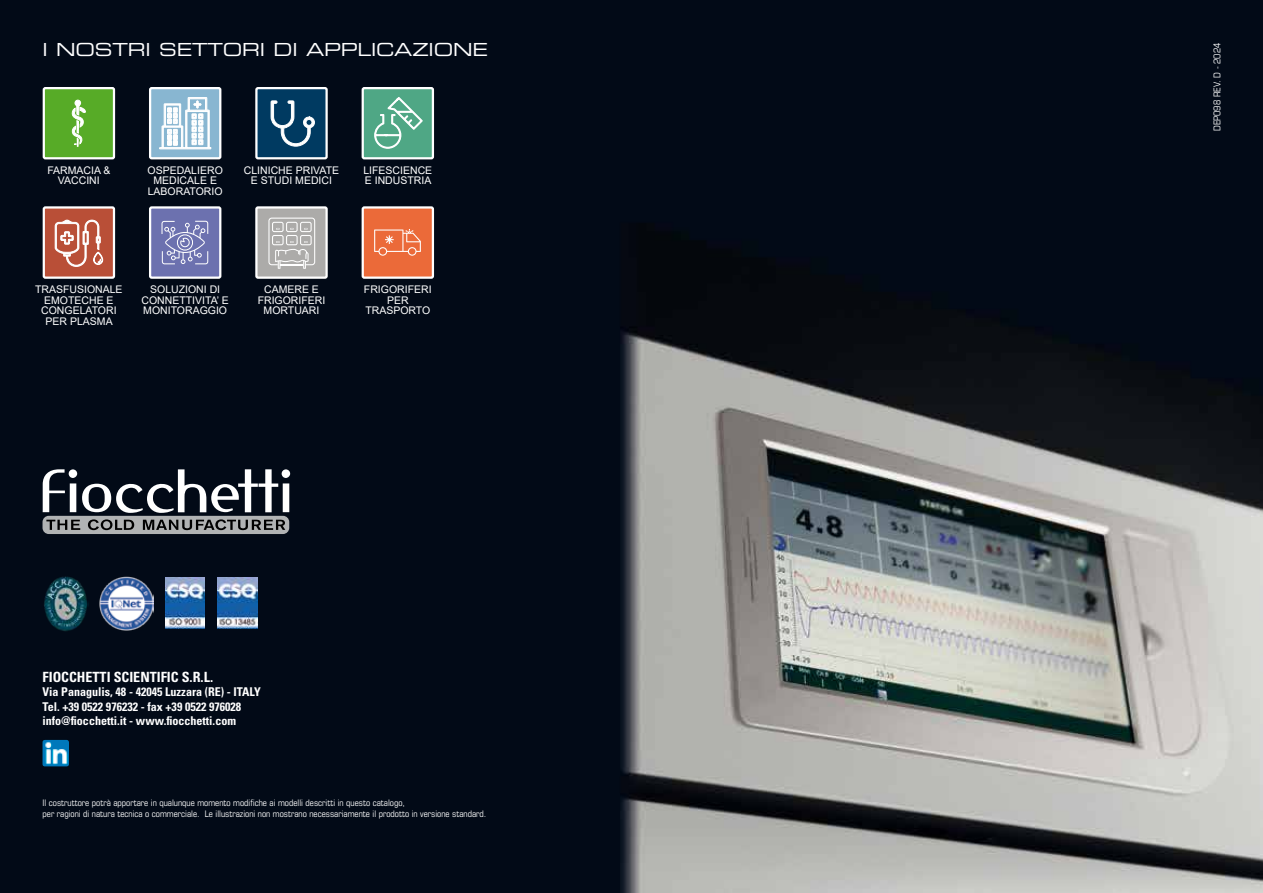
<style>
.page{position:relative;width:1263px;height:893px;background:#fff}
.page>*{position:absolute;margin:0;border:0;box-sizing:border-box;transform-origin:0 0}
.t1{font:18px "Eurostile LT Std Ex 2";letter-spacing:-.01em;color:#fff}
.t2{font:700 condensed 14.1px "Univers LT Std";color:#fff}
.t3{font:700 condensed 12px/14.5px "Univers LT Std";color:#fff}
.t4{font:10.5px/10.5px "Arial";color:#fff;text-align:center}
.t5{font:condensed 9.45px "Eurostile LT Std";color:#fff}
.t6{font:condensed 9px/10.8px "Eurostile LT Std";color:#fff}
</style>
<div class="page">
<img style="left:0;top:0;width:1263px;height:893px">
<svg style="left:43px;top:469px;width:247px;height:44px"></svg>
<div style="left:43px;top:516px;width:246px;height:18px;background:#b1b3b4;border-radius:6px"></div>
<svg style="left:46px;top:520px;width:34px;height:10px"></svg>
<svg style="left:88px;top:519px;width:46px;height:11px"></svg>
<svg style="left:143px;top:519px;width:142px;height:11px"></svg>
<img style="left:43px;top:574px;width:46px;height:58px">
<img style="left:100px;top:576px;width:54px;height:54px">
<img style="left:165px;top:578px;width:40px;height:51px">
<img style="left:218px;top:578px;width:39px;height:51px">
<img style="left:43px;top:740px;width:26px;height:26px">
<div style="left:44px;top:88px;width:70px;height:70px;background:#57ab27;border-radius:2px"></div>
<div style="left:43px;top:87px;width:72px;height:72px;border:2px solid #fff;border-radius:2px"></div>
<svg style="left:72px;top:75px;width:14px;height:89px"></svg>
<div style="left:150px;top:88px;width:70px;height:70px;background:#88b6d1;border-radius:2px"></div>
<div style="left:149px;top:87px;width:72px;height:72px;border:2px solid #fff;border-radius:2px"></div>
<svg style="left:159px;top:97px;width:52px;height:52px"></svg>
<div style="left:44px;top:207px;width:70px;height:71px;background:#b94f37;border-radius:2px"></div>
<div style="left:43px;top:206px;width:72px;height:73px;border:2px solid #fff;border-radius:2px"></div>
<svg style="left:55px;top:219px;width:48px;height:48px"></svg>
<div style="left:150px;top:207px;width:70px;height:71px;background:#6c71af;border-radius:2px"></div>
<div style="left:149px;top:206px;width:72px;height:73px;border:2px solid #fff;border-radius:2px"></div>
<svg style="left:161px;top:221px;width:47px;height:43px"></svg>
<div style="left:256px;top:88px;width:71px;height:70px;background:#003a61;border-radius:2px"></div>
<div style="left:255px;top:87px;width:73px;height:72px;border:2px solid #fff;border-radius:2px"></div>
<svg style="left:271px;top:101px;width:44px;height:45px"></svg>
<div style="left:256px;top:207px;width:71px;height:71px;background:#acaba9;border-radius:2px"></div>
<div style="left:255px;top:206px;width:73px;height:73px;border:2px solid #fff;border-radius:2px"></div>
<svg style="left:268px;top:218px;width:47px;height:51px"></svg>
<div style="left:363px;top:88px;width:70px;height:70px;background:#4fa785;border-radius:2px"></div>
<div style="left:362px;top:87px;width:72px;height:72px;border:2px solid #fff;border-radius:2px"></div>
<svg style="left:374px;top:97px;width:49px;height:52px"></svg>
<div style="left:363px;top:207px;width:70px;height:71px;background:#eb6a39;border-radius:2px"></div>
<div style="left:362px;top:206px;width:72px;height:73px;border:2px solid #fff;border-radius:2px"></div>
<svg style="left:374px;top:229px;width:47px;height:27px"></svg>
<h1 class="t1" style="left:43px;top:37px;width:447px">I NOSTRI SETTORI DI APPLICAZIONE</h1>
<p class="t4" style="left:47px;top:165px;width:65px">FARMACIA &amp;<br>VACCINI</p>
<p class="t4" style="left:148px;top:165px;width:77px">OSPEDALIERO<br>MEDICALE E<br>LABORATORIO</p>
<p class="t4" style="left:244px;top:165px;width:97px">CLINICHE PRIVATE<br>E STUDI MEDICI</p>
<p class="t4" style="left:363px;top:165px;width:70px;text-align:left">LIFESCIENCE<br>E INDUSTRIA</p>
<p class="t4" style="left:35px;top:284px;width:89px">TRASFUSIONALE<br>EMOTECHE E<br>CONGELATORI<br>PER PLASMA</p>
<p class="t4" style="left:142px;top:284px;width:89px">SOLUZIONI DI<br>CONNETTIVITA’ E<br>MONITORAGGIO</p>
<p class="t4" style="left:258px;top:284px;width:69px">CAMERE E<br>FRIGORIFERI<br>MORTUARI</p>
<p class="t4" style="left:364px;top:284px;width:69px">FRIGORIFERI<br>PER<br>TRASPORTO</p>
<h2 class="t2" style="left:43px;top:668px;width:172px">FIOCCHETTI SCIENTIFIC S.R.L.</h2>
<p class="t3" style="left:43px;top:684px;width:220px">Via Panagulis, 48 - 42045 Luzzara (RE) - ITALY<br>Tel. +39 0522 976232 - fax +39 0522 976028 info@fiocchetti.it - www.fiocchetti.com</p>
<p class="t6" style="left:43px;top:798px;width:445px">Il costruttore potrà apportare in qualunque momento modifiche ai modelli descritti in questo catalogo,<br>per ragioni di natura tecnica o commerciale. Le illustrazioni non mostrano necessariamente il prodotto in versione standard.</p>
<p class="t5" style="left:1211px;top:131px;width:90px;rotate:-90deg">DEP098 REV. D - 2024</p>
</div>
